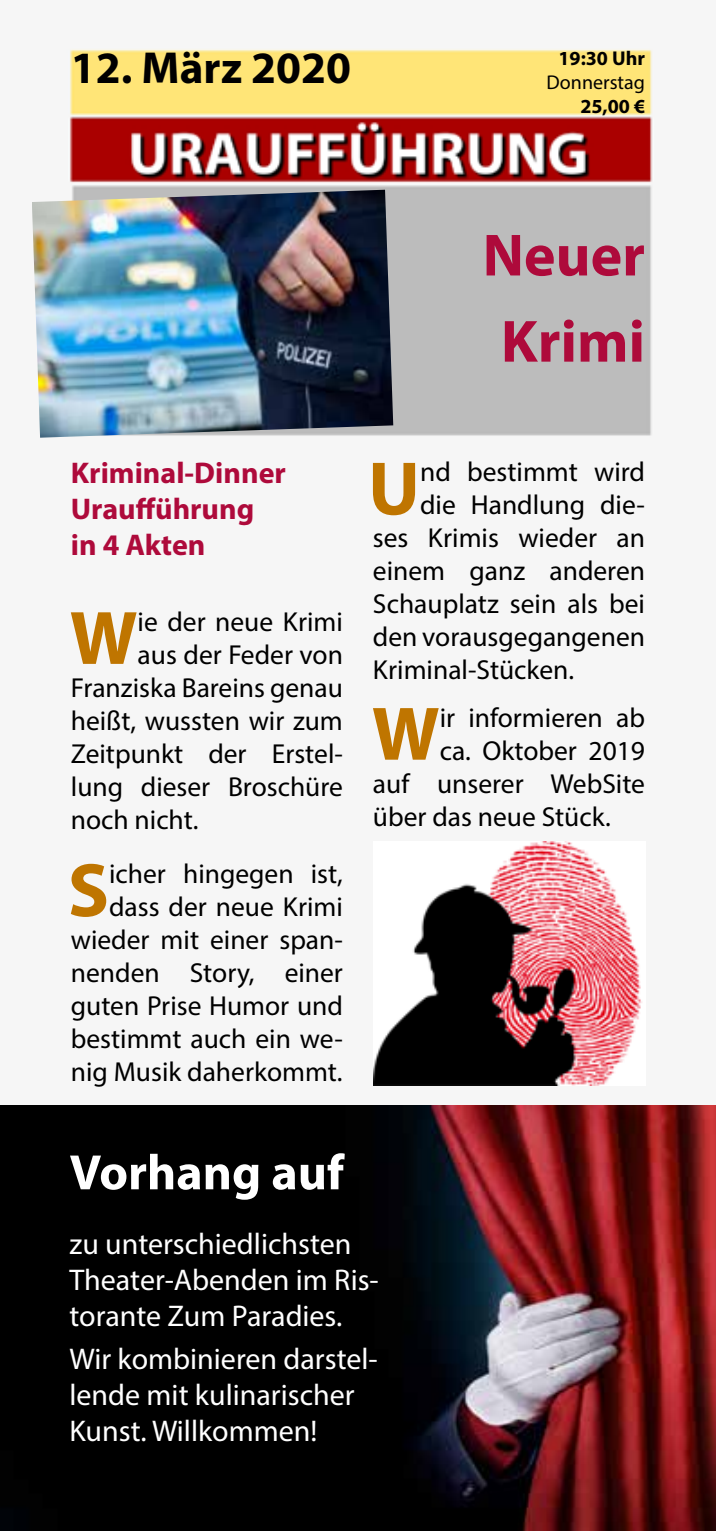
<style>
.page{position:relative;width:716px;height:1531px;background:#fff}
.page>*{position:absolute;margin:0;border:0;box-sizing:border-box;transform-origin:0 0}
.t1{font:700 76.5px "Myriad Pro";color:#bf7500}
.t2{font:700 60px/86.2px "Myriad Pro";color:#ae0a3b;text-align:center}
.t3{font:700 50px "Myriad Pro";color:#fff}
.t4{font:700 45px "Myriad Pro";color:#000}
.t5{font:30px/36px "Myriad Pro";color:#fff}
.t6{font:700 30px/36px "Myriad Pro";color:#ae0a3b}
.t7{font:27.5px/33px "Myriad Pro";color:#000;text-align:right}
.t8{font:700 20px "Myriad Pro";color:#000}
.t9{font:20px "Myriad Pro";color:#000}
</style>
<div class="page">
<img style="left:0;top:48px;width:716px;height:1058px">
<img style="left:32px;top:190px;width:361px;height:248px">
<img style="left:374px;top:842px;width:271px;height:243px">
<img style="left:0;top:1106px;width:716px;height:425px">
<h3 class="t4" style="left:71px;top:39px;width:282px">12. März 2020</h3>
<p class="t8" style="left:558px;top:45px;width:88px">19:30 Uhr</p>
<p class="t9" style="left:546px;top:70px;width:100px">Donnerstag</p>
<p class="t8" style="left:580px;top:93px;width:66px">25,00 €</p>
<h2 class="t2" style="left:482px;top:210px;width:164px">Neuer<br>Krimi</h2>
<p class="t6" style="left:71px;top:454px;width:217px">Kriminal-Dinner<br>Uraufführung in 4 Akten</p>
<h1 class="t1" style="left:70px;top:588px;width:69px">W</h1>
<p class="t7" style="left:138px;top:605px;width:207px">ie der neue Krimi</p>
<p class="t7" style="left:138px;top:638px;width:207px">aus der Feder von</p>
<p class="t7" style="left:71px;top:671px;width:274px">Franziska Bareins genau</p>
<p class="t7" style="left:71px;top:704px;width:273px">heißt, wussten wir zum</p>
<p class="t7" style="left:71px;top:737px;width:274px">Zeitpunkt der Erstel-</p>
<p class="t7" style="left:71px;top:770px;width:274px">lung dieser Broschüre</p>
<p class="t7" style="left:71px;top:803px;width:129px">noch nicht.</p>
<h1 class="t1" style="left:68px;top:840px;width:43px">S</h1>
<p class="t7" style="left:71px;top:857px;width:274px">icher hingegen ist, dass der neue Krimi wieder mit einer span&shy;nenden Story, einer guten Prise Humor und bestimmt auch ein we&shy;nig Musik daherkommt.</p>
<h1 class="t1" style="left:368px;top:439px;width:54px">U</h1>
<p class="t7" style="left:420px;top:455px;width:226px">nd bestimmt wird</p>
<p class="t7" style="left:420px;top:488px;width:226px">die Handlung die-</p>
<p class="t7" style="left:373px;top:521px;width:274px">ses Krimis wieder an</p>
<p class="t7" style="left:373px;top:554px;width:274px">einem ganz anderen</p>
<p class="t7" style="left:373px;top:587px;width:274px">Schauplatz sein als bei</p>
<p class="t7" style="left:373px;top:620px;width:274px">den vorausgegangenen</p>
<p class="t7" style="left:373px;top:653px;width:203px">Kriminal-Stücken.</p>
<h1 class="t1" style="left:372px;top:684px;width:69px">W</h1>
<p class="t7" style="left:440px;top:700px;width:207px">ir informieren ab</p>
<p class="t7" style="left:440px;top:733px;width:207px">ca. Oktober 2019</p>
<p class="t7" style="left:373px;top:766px;width:274px">auf unserer WebSite</p>
<p class="t7" style="left:373px;top:799px;width:239px">über das neue Stück.</p>
<h3 class="t3" style="left:70px;top:1140px;width:276px">Vorhang auf</h3>
<p class="t5" style="left:70px;top:1225px;width:311px">zu unterschiedlichsten<br>Theater-Abenden im Ris&shy;torante Zum Paradies.</p>
<p class="t5" style="left:70px;top:1340px;width:310px">Wir kombinieren darstel&shy;lende mit kulinarischer<br>Kunst. Willkommen!</p>
</div>
